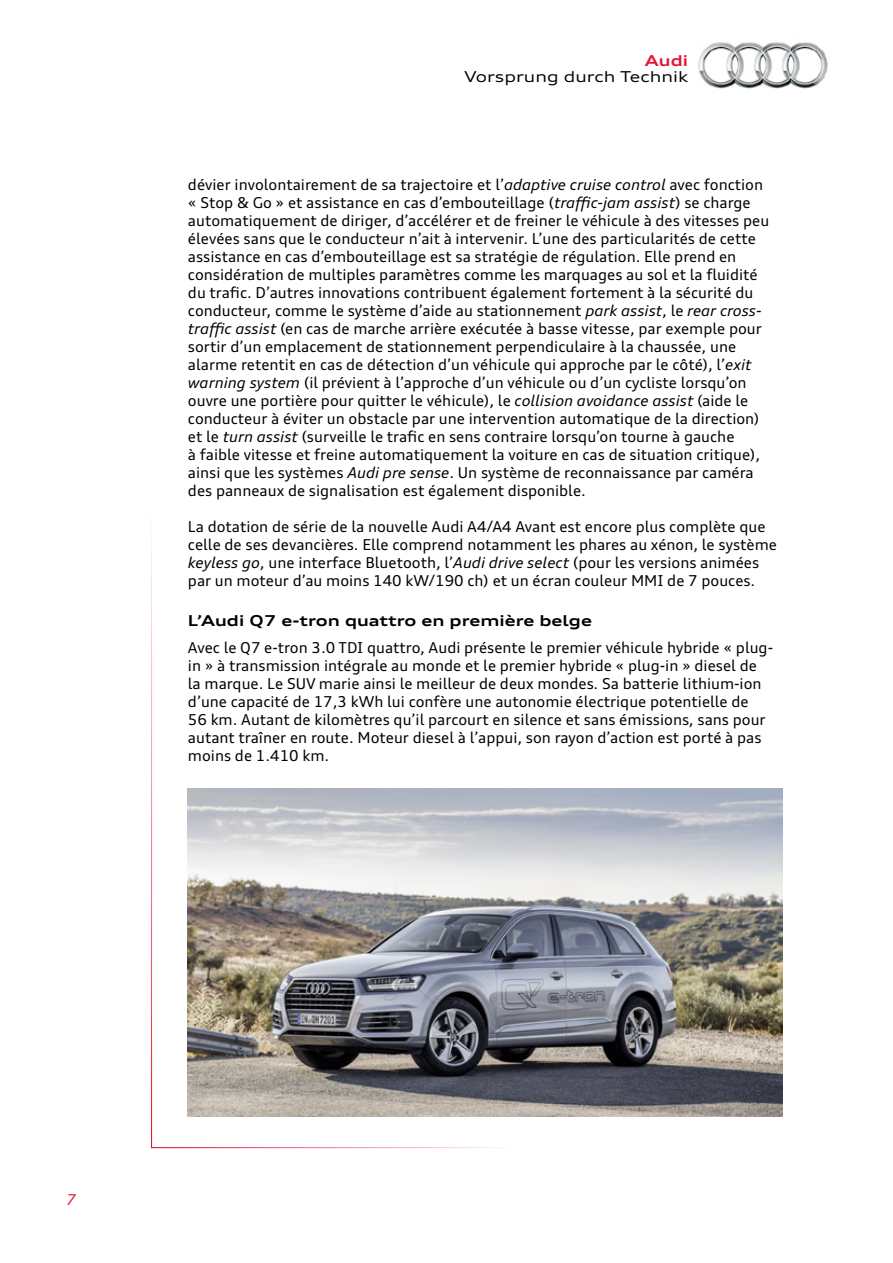
<style>
.page{position:relative;width:893px;height:1263px;background:#fff}
.page>*{position:absolute;margin:0;border:0;box-sizing:border-box;transform-origin:0 0}
.t1{font:15px/18px "Audi Type";color:#000}
.t2{font:700 expanded 15px "Audi Type";color:#000}
.t3{font:expanded 15px "Audi Type";color:#000}
.t4{font:700 expanded 15px "Audi Type";color:#e11837}
.t5{font:italic 15px "Audi Type";color:#e11837}
.s1{font-style:italic}
</style>
<div class="page">
<img style="left:698px;top:42px;width:130px;height:47px">
<img style="left:188px;top:789px;width:595px;height:327px">
<p class="t4" style="left:645px;top:50px;width:45px">Audi</p>
<p class="t3" style="left:465px;top:67px;width:225px">Vorsprung durch Technik</p>
<p class="t1" style="left:188px;top:175px;width:583px">dévier involontairement de sa trajectoire et l’<span class="s1">adaptive cruise control</span> avec fonction « Stop &amp; Go » et assistance en cas d’embouteillage (<span class="s1">traffic-jam assist</span>) se charge automatiquement de diriger, d’accélérer et de freiner le véhicule à des vitesses peu élevées sans que le conducteur n’ait à intervenir. L’une des particularités de cette assistance en cas d’embouteillage est sa stratégie de régulation. Elle prend en considération de multiples paramètres comme les marquages au sol et la fluidité du trafic. D’autres innovations contribuent également fortement à la sécurité du conducteur, comme le système d’aide au stationnement <span class="s1">park assist</span>, le <span class="s1">rear cross&shy;traffic assist</span> (en cas de marche arrière exécutée à basse vitesse, par exemple pour sortir d’un emplacement de stationnement perpendiculaire à la chaussée, une alarme retentit en cas de détection d’un véhicule qui approche par le côté), l’<span class="s1">exit warning system</span> (il prévient à l’approche d’un véhicule ou d’un cycliste lorsqu’on ouvre une portière pour quitter le véhicule), le <span class="s1">collision avoidance assist</span> (aide le conducteur à éviter un obstacle par une intervention automatique de la direction) et le <span class="s1">turn assist</span> (surveille le trafic en sens contraire lorsqu’on tourne à gauche<br>à faible vitesse et freine automatiquement la voiture en cas de situation critique), ainsi que les systèmes <span class="s1">Audi pre sense</span>. Un système de reconnaissance par caméra des panneaux de signalisation est également disponible.</p>
<p class="t1" style="left:188px;top:517px;width:591px">La dotation de série de la nouvelle Audi A4/A4 Avant est encore plus complète que celle de ses devancières. Elle comprend notamment les phares au xénon, le système <span class="s1">keyless go</span>, une interface Bluetooth, l’<span class="s1">Audi drive select</span> (pour les versions animées par un moteur d’au moins 140 kW/190 ch) et un écran couleur MMI de 7 pouces.</p>
<p class="t2" style="left:188px;top:611px;width:405px">L’Audi Q7 e-tron quattro en première belge</p>
<p class="t1" style="left:188px;top:638px;width:587px">Avec le Q7 e-tron 3.0 TDI quattro, Audi présente le premier véhicule hybride « plug&shy;in » à transmission intégrale au monde et le premier hybride « plug-in » diesel de la marque. Le SUV marie ainsi le meilleur de deux mondes. Sa batterie lithium-ion d’une capacité de 17,3 kWh lui confère une autonomie électrique potentielle de<br>56 km. Autant de kilomètres qu’il parcourt en silence et sans émissions, sans pour autant traîner en route. Moteur diesel à l’appui, son rayon d’action est porté à pas moins de 1.410 km.</p>
<p class="t5" style="left:66px;top:1190px;width:11px">7</p>
</div>
